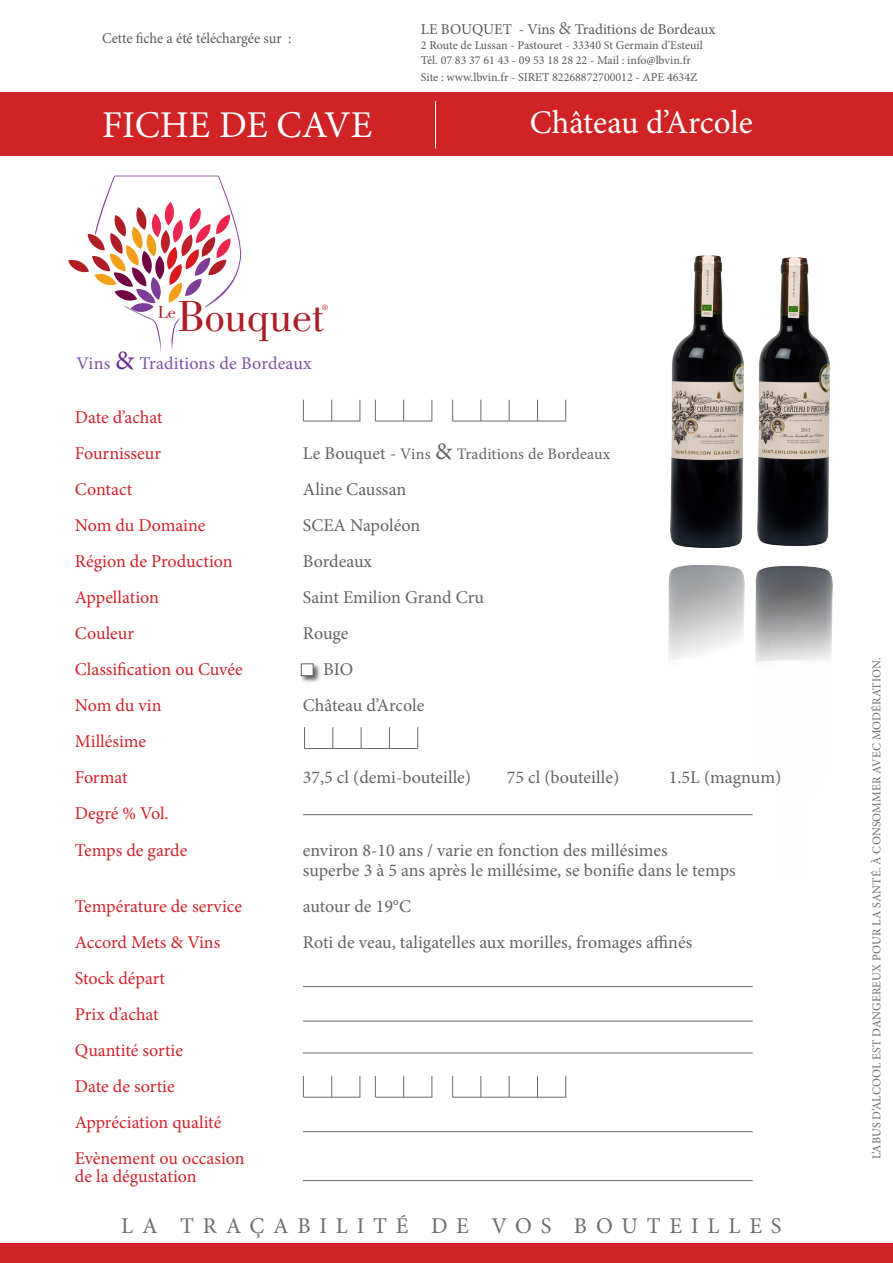
<style>
.page{position:relative;width:893px;height:1263px;background:#fff}
.page>*{position:absolute;margin:0;border:0;box-sizing:border-box;transform-origin:0 0}
.t1{font:45px "Bodoni";color:#ae1e27}
.t2{font:37.8px "Minion Pro";color:#fff}
.t3{font:33px "Minion Pro";letter-spacing:-.005em;color:#fff}
.t4{font:22.5px "Minion Pro";letter-spacing:.39em;color:#6c6d70}
.t5{font:18.15px "Bodoni";color:#ae1e27}
.t6{font:18px "Minion Pro";color:#d1232a}
.t7{font:18px "Minion Pro";color:#636366}
.t8{font:18px "Minion Pro";letter-spacing:.01em;color:#7c51a1}
.t9{font:16.05px "Minion Pro";letter-spacing:.01em;color:#636366}
.t10{font:15px "Minion Pro";letter-spacing:-.005em;color:#57585a}
.t11{font:15px "Minion Pro";letter-spacing:-.005em;color:#57585a;scale:.96 1}
.t12{font:12px "Minion Pro";color:#57585a}
.t13{font:12px "Minion Pro";letter-spacing:.01em;color:#6c6d70}
.t14{font:7.95px "Bodoni";color:#af1e26}
.s1{font-size:18px;color:#6c6d70}
.s2{font-size:26.85px;color:#652d91}
.s3{font-size:18px}
.s4{font-size:24px}
</style>
<div class="page">
<div style="left:0;top:92px;width:893px;height:64px;background:#cf2326"></div>
<div style="left:0;top:1244px;width:893px;height:19px;background:#cf2326"></div>
<hr style="left:435px;top:101px;width:1px;height:47px;background:#fff">
<svg style="left:68px;top:176px;width:173px;height:175px"></svg>
<img style="left:671px;top:255px;width:73px;height:293px">
<img style="left:667px;top:566px;width:78px;height:250px">
<img style="left:757px;top:257px;width:72px;height:288px">
<img style="left:755px;top:567px;width:77px;height:95px">
<hr style="left:303px;top:420px;width:57px;height:2px;background:#6c6d70">
<svg style="left:303px;top:400px;width:1px;height:20px"></svg>
<svg style="left:331px;top:400px;width:1px;height:21px"></svg>
<svg style="left:359px;top:400px;width:1px;height:21px"></svg>
<hr style="left:375px;top:420px;width:57px;height:2px;background:#6c6d70">
<svg style="left:375px;top:400px;width:1px;height:21px"></svg>
<svg style="left:403px;top:400px;width:1px;height:20px"></svg>
<svg style="left:431px;top:400px;width:1px;height:21px"></svg>
<hr style="left:453px;top:420px;width:56px;height:2px;background:#6c6d70">
<svg style="left:452px;top:400px;width:1px;height:21px"></svg>
<svg style="left:480px;top:400px;width:1px;height:21px"></svg>
<svg style="left:509px;top:400px;width:1px;height:20px"></svg>
<hr style="left:509px;top:420px;width:57px;height:2px;background:#6c6d70">
<svg style="left:537px;top:400px;width:1px;height:20px"></svg>
<svg style="left:565px;top:400px;width:1px;height:21px"></svg>
<hr style="left:303px;top:1097px;width:57px;height:1px;background:#6c6d70">
<svg style="left:303px;top:1076px;width:1px;height:21px"></svg>
<svg style="left:331px;top:1076px;width:1px;height:21px"></svg>
<svg style="left:359px;top:1076px;width:1px;height:21px"></svg>
<hr style="left:375px;top:1097px;width:57px;height:1px;background:#6c6d70">
<svg style="left:375px;top:1076px;width:1px;height:21px"></svg>
<svg style="left:403px;top:1076px;width:1px;height:21px"></svg>
<svg style="left:431px;top:1076px;width:1px;height:21px"></svg>
<hr style="left:453px;top:1097px;width:56px;height:1px;background:#6c6d70">
<svg style="left:452px;top:1076px;width:1px;height:21px"></svg>
<svg style="left:480px;top:1076px;width:1px;height:21px"></svg>
<svg style="left:509px;top:1076px;width:1px;height:21px"></svg>
<hr style="left:509px;top:1097px;width:57px;height:1px;background:#6c6d70">
<svg style="left:537px;top:1076px;width:1px;height:21px"></svg>
<svg style="left:565px;top:1076px;width:1px;height:21px"></svg>
<hr style="left:305px;top:748px;width:56px;height:1px;background:#6c6d70">
<svg style="left:304px;top:727px;width:1px;height:21px"></svg>
<svg style="left:332px;top:727px;width:1px;height:21px"></svg>
<svg style="left:361px;top:727px;width:1px;height:21px"></svg>
<hr style="left:361px;top:748px;width:57px;height:1px;background:#6c6d70">
<svg style="left:389px;top:727px;width:1px;height:21px"></svg>
<svg style="left:417px;top:727px;width:1px;height:21px"></svg>
<div style="left:299px;top:662px;width:22px;height:22px;background:#231f20;opacity:.75"></div>
<div style="left:301px;top:663px;width:13px;height:13px;background:#fff;border:1px solid #636366"></div>
<hr style="left:303px;top:986px;width:450px;height:1px;background:#6c6d70">
<hr style="left:303px;top:1020px;width:450px;height:1px;background:#6c6d70">
<hr style="left:303px;top:1052px;width:450px;height:1px;background:#6c6d70">
<hr style="left:303px;top:1131px;width:450px;height:1px;background:#6c6d70">
<hr style="left:303px;top:1180px;width:450px;height:1px;background:#6c6d70">
<hr style="left:303px;top:814px;width:450px;height:1px;background:#6c6d70">
<p class="t11" style="left:102px;top:28px;width:199px">Cette fiche a été téléchargée sur :</p>
<p class="t10" style="left:421px;top:20px;width:296px">LE BOUQUET - Vins <span class="s1">&amp;</span> Traditions de Bordeaux</p>
<p class="t12" style="left:421px;top:37px;width:283px">2 Route de Lussan - Pastouret - 33340 St Germain d’Esteuil</p>
<p class="t12" style="left:421px;top:52px;width:271px">Tél. 07 83 37 61 43 - 09 53 18 28 22 - Mail : info@lbvin.fr</p>
<p class="t12" style="left:421px;top:69px;width:278px">Site : www.lbvin.fr - SIRET 82268872700012 - APE 4634Z</p>
<p class="t2" style="left:102px;top:100px;width:271px">FICHE DE CAVE</p>
<p class="t3" style="left:530px;top:101px;width:224px">Château d’Arcole</p>
<p class="t1" style="left:177px;top:291px;width:149px">Bouquet</p>
<p class="t5" style="left:158px;top:302px;width:20px">Le</p>
<p class="t14" style="left:322px;top:303px;width:8px">®</p>
<p class="t8" style="left:76px;top:351px;width:237px">Vins <span class="s2">&amp;</span> Traditions de Bordeaux</p>
<p class="t6" style="left:75px;top:405px;width:89px">Date d’achat</p>
<p class="t6" style="left:75px;top:441px;width:88px">Fournisseur</p>
<p class="t9" style="left:303px;top:443px;width:309px"><span class="s3">Le Bouquet -</span> Vins <span class="s4">&amp;</span> Traditions de Bordeaux</p>
<p class="t6" style="left:75px;top:477px;width:59px">Contact</p>
<p class="t7" style="left:303px;top:477px;width:105px">Aline Caussan</p>
<p class="t6" style="left:75px;top:513px;width:132px">Nom du Domaine</p>
<p class="t7" style="left:303px;top:513px;width:119px">SCEA Napoléon</p>
<p class="t6" style="left:75px;top:549px;width:159px">Région de Production</p>
<p class="t7" style="left:303px;top:549px;width:71px">Bordeaux</p>
<p class="t6" style="left:75px;top:585px;width:86px">Appellation</p>
<p class="t7" style="left:303px;top:585px;width:183px">Saint Emilion Grand Cru</p>
<p class="t6" style="left:75px;top:621px;width:61px">Couleur</p>
<p class="t7" style="left:303px;top:621px;width:47px">Rouge</p>
<p class="t6" style="left:75px;top:657px;width:169px">Classification ou Cuvée</p>
<p class="t7" style="left:323px;top:657px;width:31px">BIO</p>
<p class="t6" style="left:75px;top:693px;width:88px">Nom du vin</p>
<p class="t7" style="left:303px;top:693px;width:123px">Château d’Arcole</p>
<p class="t6" style="left:75px;top:729px;width:73px">Millésime</p>
<p class="t6" style="left:75px;top:765px;width:54px">Format</p>
<p class="t7" style="left:303px;top:765px;width:170px">37,5 cl (demi-bouteille)</p>
<p class="t7" style="left:507px;top:765px;width:114px">75 cl (bouteille)</p>
<p class="t7" style="left:669px;top:765px;width:114px">1.5L (magnum)</p>
<p class="t6" style="left:75px;top:801px;width:95px">Degré % Vol.</p>
<p class="t6" style="left:75px;top:838px;width:114px">Temps de garde</p>
<p class="t7" style="left:303px;top:838px;width:366px">environ 8-10 ans / varie en fonction des millésimes</p>
<p class="t7" style="left:303px;top:858px;width:434px">superbe 3 à 5 ans après le millésime, se bonifie dans le temps</p>
<p class="t6" style="left:75px;top:894px;width:169px">Température de service</p>
<p class="t7" style="left:303px;top:894px;width:110px">autour de 19°C</p>
<p class="t6" style="left:75px;top:930px;width:147px">Accord Mets &amp; Vins</p>
<p class="t7" style="left:303px;top:930px;width:391px">Roti de veau, taligatelles aux morilles, fromages affinés</p>
<p class="t6" style="left:75px;top:966px;width:92px">Stock départ</p>
<p class="t6" style="left:75px;top:1002px;width:85px">Prix d’achat</p>
<p class="t6" style="left:75px;top:1038px;width:110px">Quantité sortie</p>
<p class="t6" style="left:75px;top:1074px;width:101px">Date de sortie</p>
<p class="t6" style="left:75px;top:1110px;width:148px">Appréciation qualité</p>
<p class="t6" style="left:75px;top:1146px;width:171px">Evènement ou occasion</p>
<p class="t6" style="left:75px;top:1164px;width:123px">de la dégustation</p>
<p class="t4" style="left:121px;top:1210px;width:662px">LA TRAÇABILITÉ DE VOS BOUTEILLES</p>
<p class="t13" style="left:869px;top:1158px;width:503px;rotate:-90deg">L’ABUS D’ALCOOL EST DANGEREUX POUR LA SANTÉ. À CONSOMMER AVEC MODÉRATION.</p>
</div>
